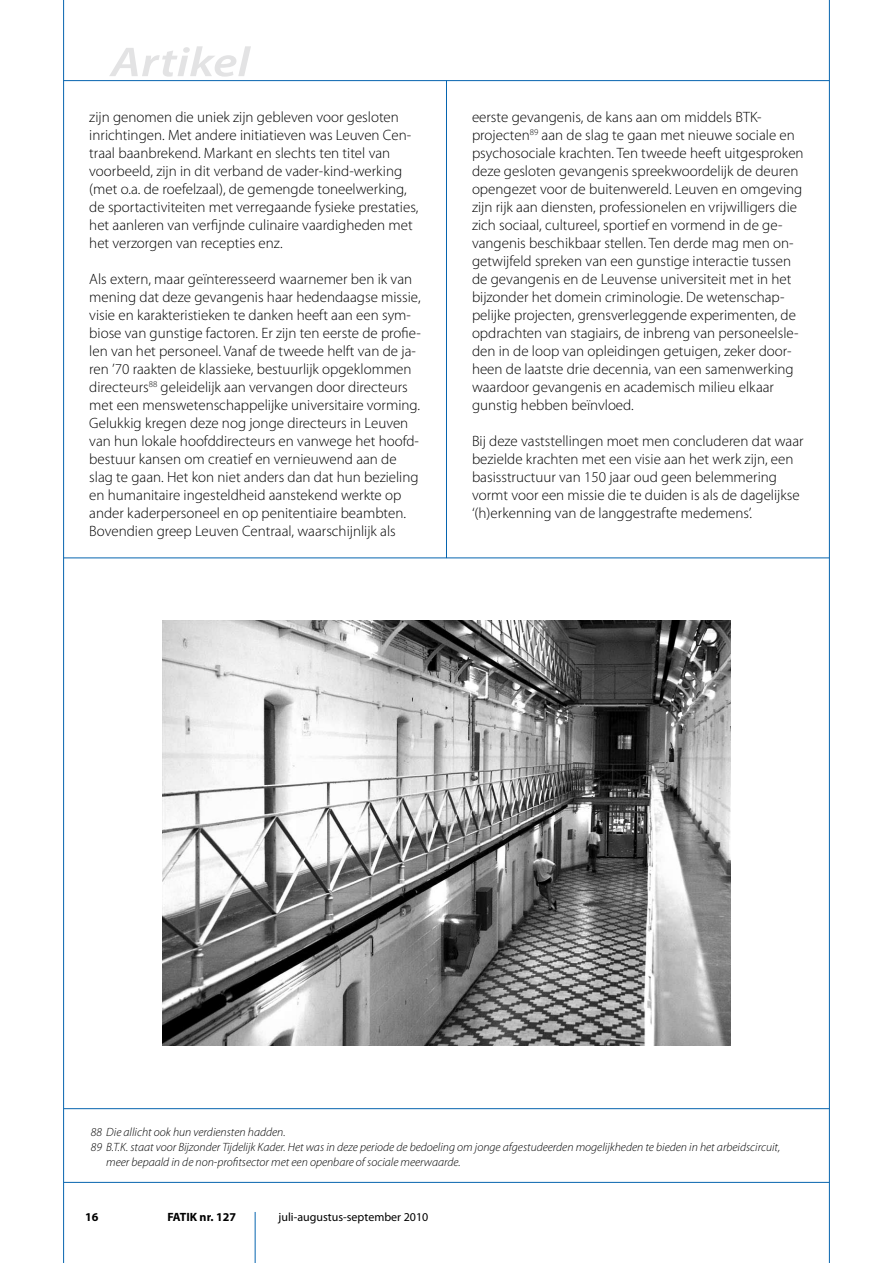
<style>
.page{position:relative;width:893px;height:1263px;background:#fff}
.page>*{position:absolute;margin:0;border:0;box-sizing:border-box;transform-origin:0 0}
.t1{font:italic 600 42px "Myriad Pro";color:#e3e3e4;scale:1.2 1}
.t2{font:300 15px/18px "Myriad Pro";color:#000}
.t3{font:italic 300 12px "Myriad Pro";color:#000}
.t4{font:12px "Myriad Pro";color:#000}
.t5{font:700 12px "Myriad Pro";color:#000}
</style>
<div class="page">
<hr style="left:63px;top:0;width:1px;height:1263px;background:#0664af">
<hr style="left:829px;top:0;width:1px;height:1263px;background:#0664af">
<hr style="left:64px;top:80px;width:765px;height:1px;background:#0664af">
<hr style="left:64px;top:1182px;width:765px;height:1px;background:#0664af">
<hr style="left:255px;top:1212px;width:1px;height:51px;background:#0664af">
<hr style="left:64px;top:1108px;width:765px;height:1px;background:#0664af">
<hr style="left:64px;top:558px;width:765px;height:1px;background:#0664af">
<hr style="left:446px;top:81px;width:1px;height:477px;background:#0664af">
<img style="left:163px;top:621px;width:567px;height:425px">
<h1 class="t1" style="left:111px;top:35px;width:118px">Artikel</h1>
<p class="t2" style="left:89px;top:108px;width:331px">zijn genomen die uniek zijn gebleven voor gesloten inrichtingen. Met andere initiatieven was Leuven Cen&shy;traal baanbrekend. Markant en slechts ten titel van voorbeeld, zijn in dit verband de vader-kind-werking (met o.a. de roefelzaal), de gemengde toneelwerking, de sportactiviteiten met verregaande fysieke prestaties, het aanleren van verfijnde culinaire vaardigheden met het verzorgen van recepties enz.</p>
<p class="t2" style="left:89px;top:270px;width:333px">Als extern, maar geïnteresseerd waarnemer ben ik van mening dat deze gevangenis haar hedendaagse missie, visie en karakteristieken te danken heeft aan een sym&shy;biose van gunstige factoren. Er zijn ten eerste de profie&shy;len van het personeel. Vanaf de tweede helft van de ja&shy;ren ’70 raakten de klassieke, bestuurlijk opgeklommen directeurs<sup>88</sup> geleidelijk aan vervangen door directeurs met een menswetenschappelijke universitaire vorming.<br>Gelukkig kregen deze nog jonge directeurs in Leuven van hun lokale hoofddirecteurs en vanwege het hoofd&shy;bestuur kansen om creatief en vernieuwend aan de slag te gaan. Het kon niet anders dan dat hun bezieling en humanitaire ingesteldheid aanstekend werkte op ander kaderpersoneel en op penitentiaire beambten.<br>Bovendien greep Leuven Centraal, waarschijnlijk als</p>
<p class="t2" style="left:472px;top:108px;width:333px">eerste gevangenis, de kans aan om middels BTK&shy;projecten<sup>89</sup> aan de slag te gaan met nieuwe sociale en psychosociale krachten. Ten tweede heeft uitgesproken deze gesloten gevangenis spreekwoordelijk de deuren opengezet voor de buitenwereld. Leuven en omgeving zijn rijk aan diensten, professionelen en vrijwilligers die zich sociaal, cultureel, sportief en vormend in de ge&shy;vangenis beschikbaar stellen. Ten derde mag men on&shy;getwijfeld spreken van een gunstige interactie tussen de gevangenis en de Leuvense universiteit met in het bijzonder het domein criminologie. De wetenschap&shy;pelijke projecten, grensverleggende experimenten, de opdrachten van stagiairs, de inbreng van personeelsle&shy;den in de loop van opleidingen getuigen, zeker door&shy;heen de laatste drie decennia, van een samenwerking waardoor gevangenis en academisch milieu elkaar gunstig hebben beïnvloed.</p>
<p class="t2" style="left:472px;top:432px;width:333px">Bij deze vaststellingen moet men concluderen dat waar bezielde krachten met een visie aan het werk zijn, een basisstructuur van 150 jaar oud geen belemmering vormt voor een missie die te duiden is als de dagelijkse ‘(h)erkenning van de langgestrafte medemens’.</p>
<p class="t3" style="left:91px;top:1124px;width:196px">88 Die allicht ook hun verdiensten hadden.</p>
<p class="t3" style="left:91px;top:1139px;width:691px">89 B.T.K. staat voor Bijzonder Tijdelijk Kader. Het was in deze periode de bedoeling om jonge afgestudeerden mogelijkheden te bieden in het arbeidscircuit,</p>
<p class="t3" style="left:106px;top:1154px;width:356px">meer bepaald in de non-profitsector met een openbare of sociale meerwaarde.</p>
<p class="t5" style="left:85px;top:1209px;width:15px">16</p>
<p class="t5" style="left:167px;top:1209px;width:70px">FATIK nr. 127</p>
<p class="t4" style="left:279px;top:1209px;width:151px">juli-augustus-september 2010</p>
</div>
